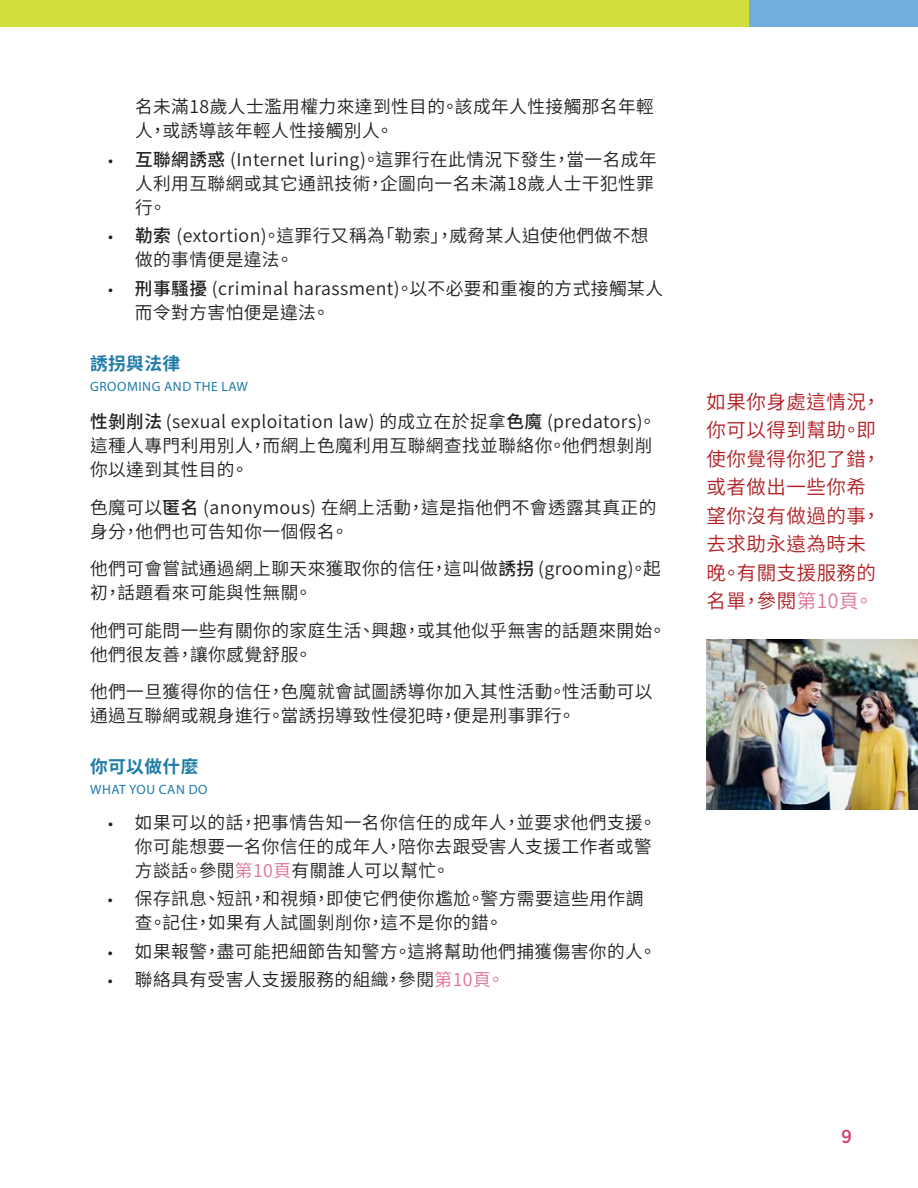
<style>
.page{position:relative;width:918px;height:1188px;background:#fff}
.page>*{position:absolute;margin:0;border:0;box-sizing:border-box;transform-origin:0 0}
.t1{font:19.5px/28.5px "Source Han Sans TW";letter-spacing:.025em;color:#b11f23}
.t2{font:500 18.75px "Gotham Narrow";color:#d44178}
.t3{font:17.7px/24px "Source Han Sans TW";letter-spacing:.025em;color:#221f20}
.t4{font:700 17.7px "Source Han Sans TW";letter-spacing:.025em;color:#1d7ba7}
.t5{font:13.5px "Myriad Pro";letter-spacing:.04em;color:#1d7ba7}
.s1{font-family:"Myriad Pro"}
.s2{font-weight:500}
.s3{color:#dc7392}
</style>
<div class="page">
<div style="left:0;top:0;width:881px;height:27px;background:#d1de3d"></div>
<div style="left:749px;top:0;width:169px;height:27px;background:#72afdf"></div>
<img style="left:706px;top:639px;width:212px;height:170px">
<p class="t3" style="left:135px;top:95px;width:521px">名未滿18歲人士濫用權力來達到性目的。該成年人性接觸那名年輕人，或誘導該年輕人性接觸別人。</p>
<p class="t3" style="left:135px;top:147px;width:523px;text-indent:-27px"><span class="s1">•</span> <span class="s2">互聯網誘惑</span> (Internet luring)。這罪行在此情況下發生，當一名成年人利用互聯網或其它通訊技術，企圖向一名未滿18歲人士干犯性罪行。</p>
<p class="t3" style="left:135px;top:224px;width:515px;text-indent:-27px"><span class="s1">•</span> <span class="s2">勒索</span> (extortion)。這罪行又稱為「勒索」，威脅某人迫使他們做不想做的事情便是違法。</p>
<p class="t3" style="left:135px;top:276px;width:530px;text-indent:-27px"><span class="s1">•</span> <span class="s2">刑事騷擾</span> (criminal harassment)。以不必要和重複的方式接觸某人而令對方害怕便是違法。</p>
<p class="t4" style="left:90px;top:353px;width:92px">誘拐與法律</p>
<p class="t5" style="left:90px;top:378px;width:159px">GROOMING AND THE LAW</p>
<p class="t3" style="left:90px;top:410px;width:568px"><span class="s2">性剝削法</span> (sexual exploitation law) 的成立在於捉拿<span class="s2">色魔</span> (predators)。這種人專門利用別人，而網上色魔利用互聯網查找並聯絡你。他們想剝削你以達到其性目的。</p>
<p class="t3" style="left:90px;top:495px;width:568px">色魔可以<span class="s2">匿名</span> (anonymous) 在網上活動，這是指他們不會透露其真正的身分，他們也可告知你一個假名。</p>
<p class="t3" style="left:90px;top:557px;width:572px">他們可會嘗試通過網上聊天來獲取你的信任，這叫做<span class="s2">誘拐</span> (grooming)。起初，話題看來可能與性無關。</p>
<p class="t3" style="left:90px;top:619px;width:578px">他們可能問一些有關你的家庭生活、興趣，或其他似乎無害的話題來開始。他們很友善，讓你感覺舒服。</p>
<p class="t3" style="left:90px;top:680px;width:564px">他們一旦獲得你的信任，色魔就會試圖誘導你加入其性活動。性活動可以通過互聯網或親身進行。當誘拐導致性侵犯時，便是刑事罪行。</p>
<p class="t4" style="left:90px;top:757px;width:110px">你可以做什麼</p>
<p class="t5" style="left:90px;top:781px;width:119px">WHAT YOU CAN DO</p>
<p class="t3" style="left:135px;top:810px;width:523px;text-indent:-27px"><span class="s1">•</span> 如果可以的話，把事情告知一名你信任的成年人，並要求他們支援。你可能想要一名你信任的成年人，陪你去跟受害人支援工作者或警方談話。參閱<span class="s3">第10頁</span>有關誰人可以幫忙。</p>
<p class="t3" style="left:135px;top:887px;width:510px;text-indent:-27px"><span class="s1">•</span> 保存訊息、短訊，和視頻，即使它們使你尷尬。警方需要這些用作調查。記住，如果有人試圖剝削你，這不是你的錯。</p>
<p class="t3" style="left:108px;top:939px;width:550px"><span class="s1">•</span> 如果報警，盡可能把細節告知警方。這將幫助他們捕獲傷害你的人。</p>
<p class="t3" style="left:108px;top:968px;width:398px"><span class="s1">•</span> 聯絡具有受害人支援服務的組織，參閱<span class="s3">第10頁。</span></p>
<p class="t1" style="left:706px;top:388px;width:176px">如果你身處這情況，你可以得到幫助。即使你覺得你犯了錯，或者做出一些你希望你沒有做過的事，去求助永遠為時未晚。有關支援服務的名單，參閱<span class="s3">第10頁。</span></p>
<p class="t2" style="left:841px;top:1124px;width:12px">9</p>
</div>
